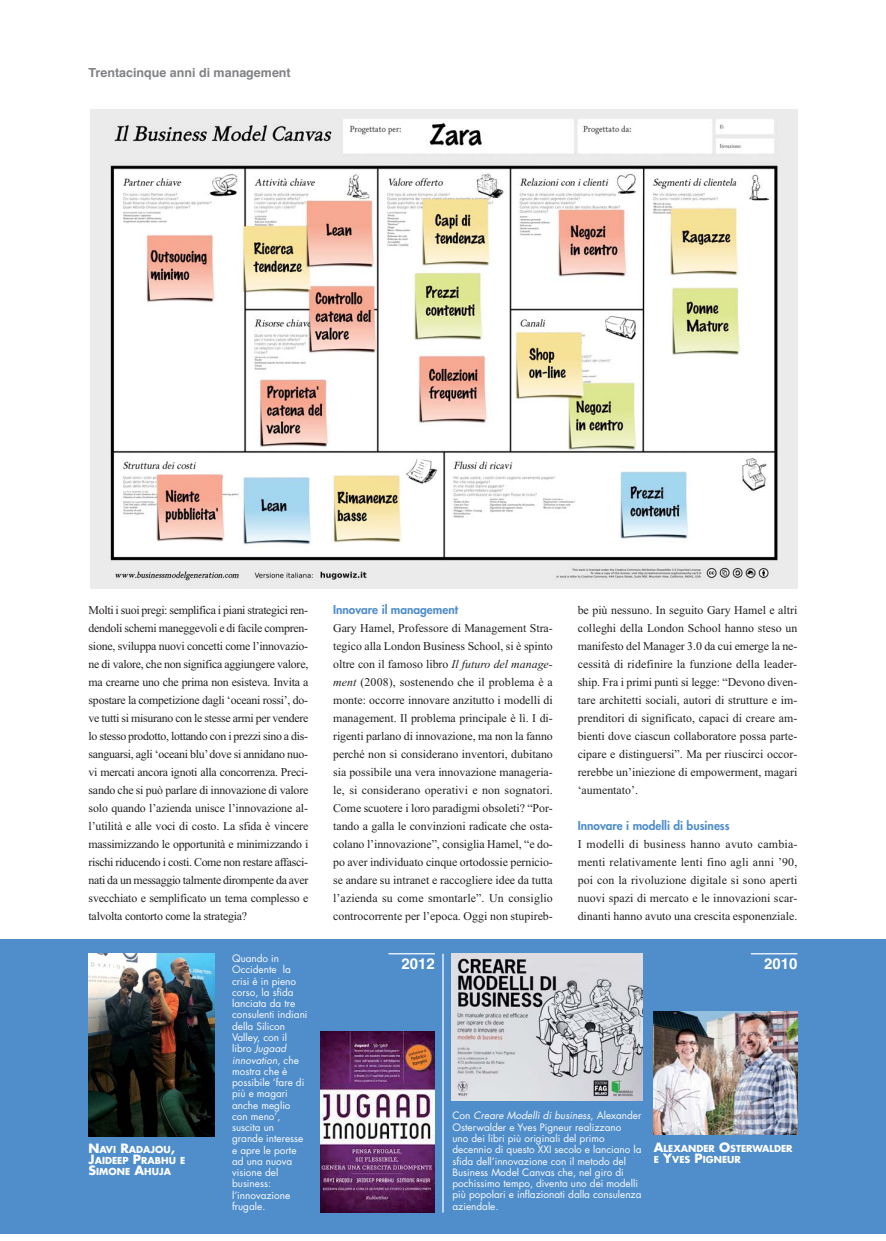
<style>
.page{position:relative;width:886px;height:1241px;background:#fff}
.page>*{position:absolute;margin:0;border:0;box-sizing:border-box;transform-origin:0 0}
.t1{font:700 15px "Helvetica";color:#fff}
.t2{font:700 12.5px "Helvetica";color:#808285}
.t3{font:11.88px/18px "Times New Roman";color:#231f20;text-align:justify}
.t4{font:800 11.88px "Futura";color:#4f8dcb}
.t5{font:10px/11.2px "Futura";color:#fff}
.t6{font:700 9.38px/11.2px "Futura";color:#fff}
.s1{font-style:italic}
.s2{font-size:12.5px}
</style>
<div class="page">
<div style="left:0;top:939px;width:886px;height:294px;background:#4f8dcb"></div>
<div style="left:849px;top:938px;width:37px;height:295px;background:#4f8dcb"></div>
<img style="left:89px;top:953px;width:126px;height:183px">
<img style="left:320px;top:1031px;width:115px;height:181px">
<img style="left:452px;top:953px;width:190px;height:146px">
<img style="left:653px;top:1011px;width:144px;height:123px">
<hr style="left:442px;top:953px;width:2px;height:259px;background:#fff">
<hr style="left:751px;top:953px;width:46px;height:1px;background:#fff">
<hr style="left:388px;top:953px;width:47px;height:1px;background:#fff">
<img style="left:91px;top:110px;width:706px;height:478px">
<p class="t2" style="left:89px;top:68px;width:204px">Trentacinque anni di management</p>
<p class="t3" style="left:89px;top:602px;width:221px">Molti i suoi pregi: semplifica i piani strategici ren&shy;dendoli schemi maneggevoli e di facile compren&shy;sione, sviluppa nuovi concetti come l’innovazio&shy;ne di valore, che non significa aggiungere valore, ma crearne uno che prima non esisteva. Invita a spostare la competizione dagli ‘oceani rossi’, do&shy;ve tutti si misurano con le stesse armi per vendere lo stesso prodotto, lottando con i prezzi sino a dis&shy;sanguarsi, agli ‘oceani blu’ dove si annidano nuo&shy;vi mercati ancora ignoti alla concorrenza. Preci&shy;sando che si può parlare di innovazione di valore solo quando l’azienda unisce l’innovazione al&shy;l’utilità e alle voci di costo. La sfida è vincere massimizzando le opportunità e minimizzando i rischi riducendo i costi. Come non restare affasci&shy;nati da un messaggio talmente dirompente da aver svecchiato e semplificato un tema complesso e talvolta contorto come la strategia?</p>
<p class="t4" style="left:333px;top:604px;width:126px">Innovare il management</p>
<p class="t3" style="left:333px;top:620px;width:221px">Gary Hamel, Professore di Management Stra&shy;tegico alla London Business School, si è spinto oltre con il famoso libro <span class="s1">Il futuro del manage&shy;ment</span> (2008), sostenendo che il problema è a monte: occorre innovare anzitutto i modelli di management. Il problema principale è lì. I di&shy;rigenti parlano di innovazione, ma non la fanno perché non si considerano inventori, dubitano sia possibile una vera innovazione manageria&shy;le, si considerano operativi e non sognatori.<br>Come scuotere i loro paradigmi obsoleti? “Por&shy;tando a galla le convinzioni radicate che osta&shy;colano l’innovazione”, consiglia Hamel, “e do&shy;po aver individuato cinque ortodossie pernicio&shy;se andare su intranet e raccogliere idee da tutta l’azienda su come smontarle”. Un consiglio controcorrente per l’epoca. Oggi non stupireb-</p>
<p class="t3" style="left:578px;top:602px;width:221px">be più nessuno. In seguito Gary Hamel e altri colleghi della London School hanno steso un manifesto del Manager 3.0 da cui emerge la ne&shy;cessità di ridefinire la funzione della leader&shy;ship. Fra i primi punti si legge: “Devono diven&shy;tare architetti sociali, autori di strutture e im&shy;prenditori di significato, capaci di creare am&shy;bienti dove ciascun collaboratore possa parte&shy;cipare e distinguersi”. Ma per riuscirci occor&shy;rerebbe un’iniezione di empowerment, magari ‘aumentato’.</p>
<p class="t4" style="left:578px;top:820px;width:153px">Innovare i modelli di business</p>
<p class="t3" style="left:578px;top:836px;width:221px">I modelli di business hanno avuto cambia&shy;menti relativamente lenti fino agli anni ’90, poi con la rivoluzione digitale si sono aperti nuovi spazi di mercato e le innovazioni scar&shy;dinanti hanno avuto una crescita esponenziale.</p>
<p class="t6" style="left:89px;top:1144px;width:98px"><span class="s2">N</span>AVI <span class="s2">R</span>ADAJOU<span class="s2">,<br>J</span>AIDEEP <span class="s2">P</span>RABHU E<br><span class="s2">S</span>IMONE <span class="s2">A</span>HUJA</p>
<p class="t5" style="left:232px;top:953px;width:77px">Quando in<br>Occidente la crisi è in pieno corso, la sfida lanciata da tre consulenti indiani della Silicon<br>Valley, con il libro <span class="s1">Jugaad innovation</span>, c h e mostra che è possibile ‘fare di più e magari anche meglio con meno’, suscita un grande interesse e apre le porte ad una nuova visione del business: l’innovazione frugale.</p>
<p class="t1" style="left:402px;top:958px;width:35px">2012</p>
<p class="t1" style="left:764px;top:958px;width:35px">2010</p>
<p class="t5" style="left:452px;top:1110px;width:191px">C o n <span class="s1">Creare Modelli di business</span>, A l exa n d e r Osterwalder e Yves Pigneur realizzano<br>uno dei libri più originali del primo decennio di questo XXI secolo e lanciano la sfida dell’innovazione con il metodo del Business Model Canvas che, nel giro di pochissimo tempo, diventa uno dei modelli più popolari e inflazionati dalla consulenza aziendale.</p>
<p class="t6" style="left:654px;top:1143px;width:140px"><span class="s2">A</span>LEXANDER <span class="s2">O</span>STERWALDER<br>E <span class="s2">Y</span>VES <span class="s2">P</span>IGNEUR</p>
</div>
